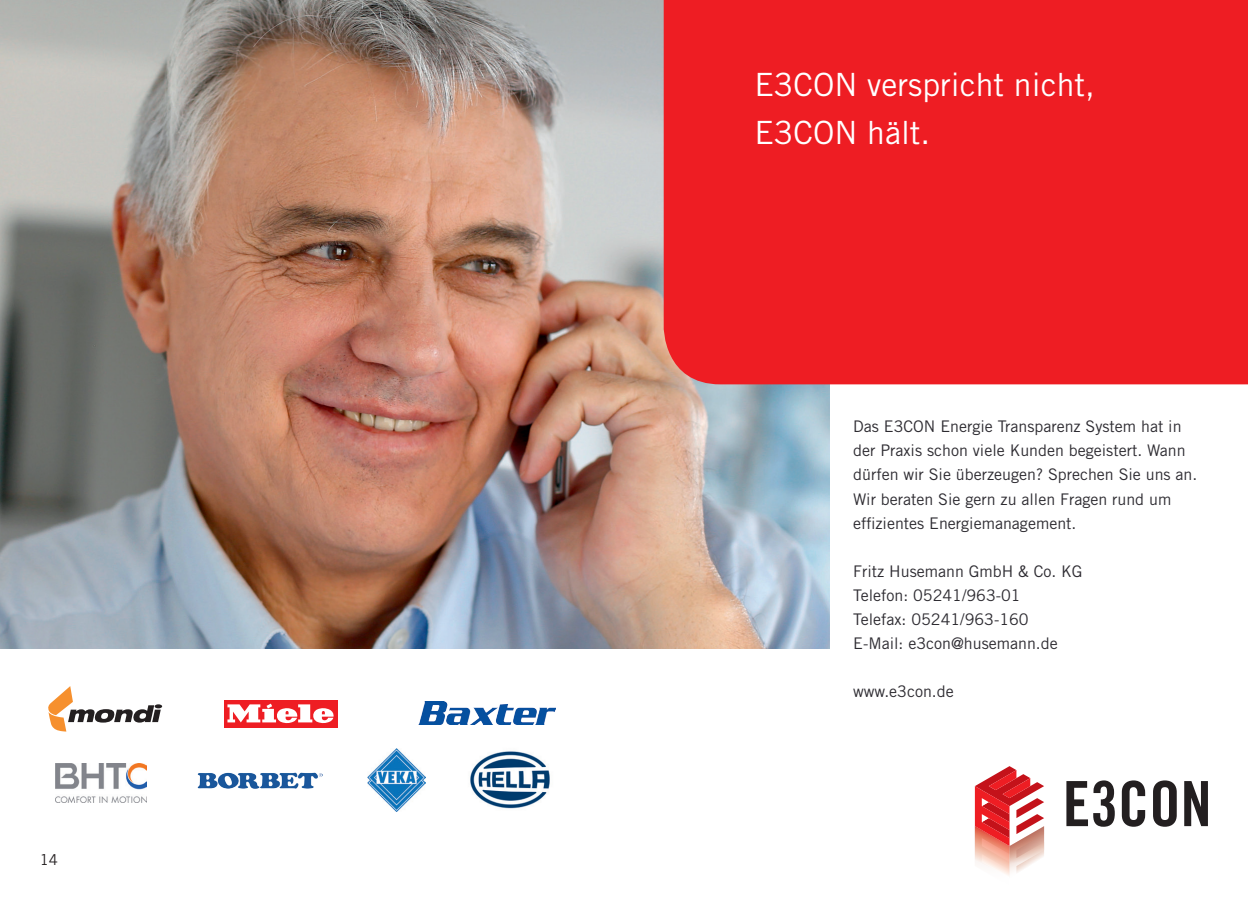
<style>
.page{position:relative;width:1248px;height:908px;background:#fff}
.page>*{position:absolute;margin:0;border:0;box-sizing:border-box;transform-origin:0 0}
.t1{font:62.4px "Trade Gothic LT Std Bd Cn 20";color:#231f20}
.Headline_1{font:32px/48px "Trade Gothic LT Std";color:#fff}
.Fliesstext_1{font:16px/24px "Trade Gothic LT Std";color:#2d2b31}
.t2{font:15px "Trade Gothic LT Std";color:#231f20}
</style>
<div class="page">
<img style="left:56px;top:763px;width:90px;height:39px">
<img style="left:0;top:0;width:829px;height:648px">
<div style="left:663px;top:0;width:584px;height:384px;background:#ee1d23"></div>
<div style="left:224px;top:699px;width:113px;height:28px;background:#ee1d23"></div>
<svg style="left:227px;top:703px;width:107px;height:20px"></svg>
<img style="left:419px;top:701px;width:136px;height:23px">
<svg style="left:48px;top:686px;width:114px;height:45px"></svg>
<img style="left:198px;top:772px;width:124px;height:16px">
<img style="left:470px;top:751px;width:80px;height:58px">
<img style="left:367px;top:748px;width:58px;height:63px">
<svg style="left:974px;top:766px;width:69px;height:110px"></svg>
<p class="t2" style="left:40px;top:850px;width:20px">14</p>
<p class="Headline_1" style="left:754px;top:60px;width:342px">E3CON verspricht nicht,<br>E3CON hält.</p>
<p class="Fliesstext_1" style="left:853px;top:414px;width:345px">Das E3CON Energie Transparenz System hat in der Praxis schon viele Kunden begeistert. Wann dürfen wir Sie überzeugen? Sprechen Sie uns an.<br>Wir beraten Sie gern zu allen Fragen rund um effizientes Energiemanagement.</p>
<p class="Fliesstext_1" style="left:853px;top:558px;width:231px">Fritz Husemann GmbH &amp; Co. KG</p>
<p class="Fliesstext_1" style="left:853px;top:582px;width:169px">Telefon: 05241/963-01</p>
<p class="Fliesstext_1" style="left:853px;top:606px;width:177px">Telefax: 05241/963-160</p>
<p class="Fliesstext_1" style="left:853px;top:630px;width:206px">E-Mail: e3con@husemann.de</p>
<p class="Fliesstext_1" style="left:853px;top:678px;width:102px">www.e3con.de</p>
<p class="t1" style="left:1062px;top:765px;width:150px">E3CON</p>
</div>
